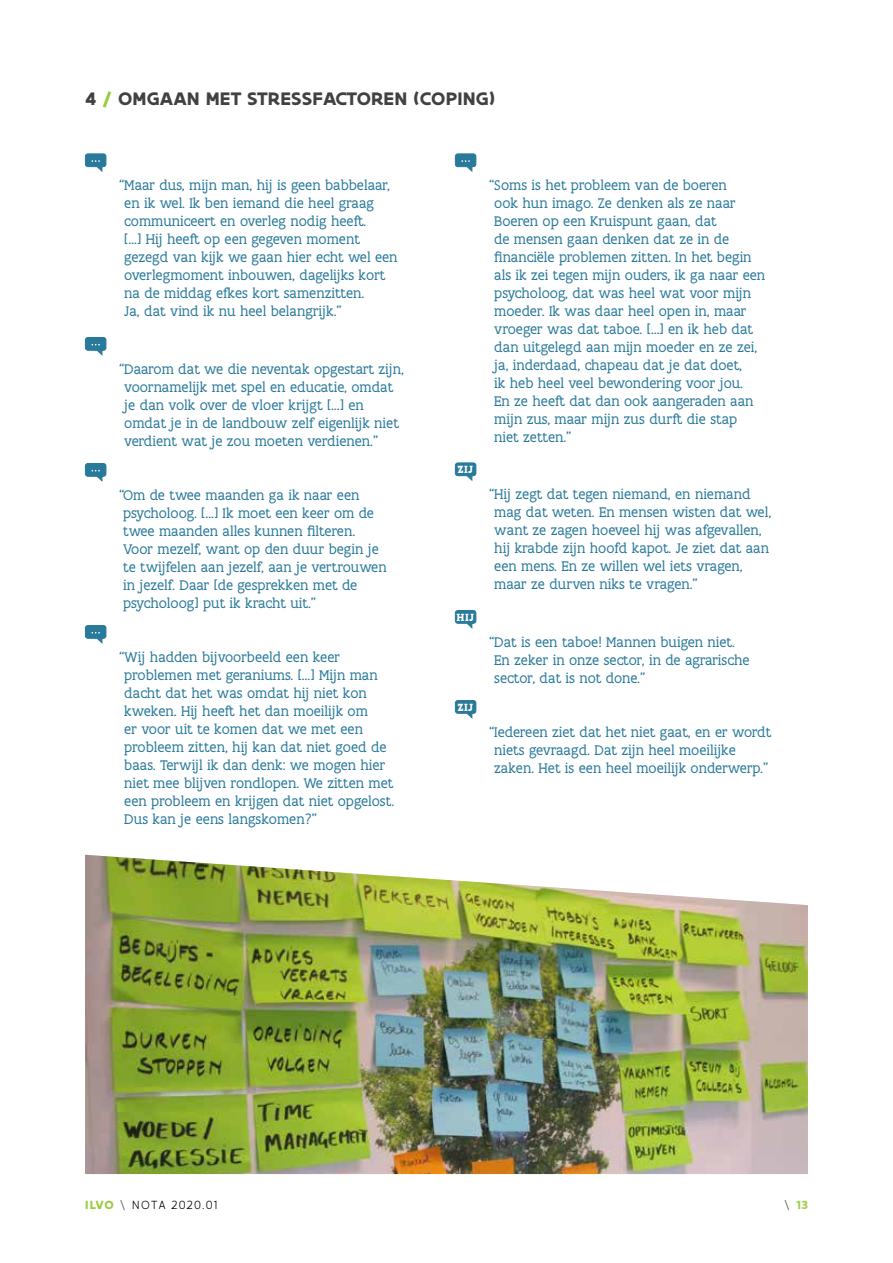
<style>
.page{position:relative;width:893px;height:1263px;background:#fff}
.page>*{position:absolute;margin:0;border:0;box-sizing:border-box;transform-origin:0 0}
.t1{font:700 19.5px "Flanders Art Sans";letter-spacing:.005em;color:#414042}
.t2{font:15px/18px "Flanders Art Serif";color:#29799a}
.t3{font:300 12.75px "Flanders Art Sans";letter-spacing:.09em;color:#000}
.t4{font:700 12.75px "Flanders Art Sans";color:#a3ce4f}
.t5{font:700 11.25px "Flanders Art Serif";letter-spacing:.03em;color:#fff}
.s1{color:#9aca3d}
.s2{font-weight:700;color:#9aca3d}
.s3{color:#414042}
.s4{font-weight:300;color:#414042}
</style>
<div class="page">
<svg style="left:85px;top:153px;width:22px;height:19px"></svg>
<svg style="left:85px;top:337px;width:22px;height:19px"></svg>
<svg style="left:85px;top:463px;width:22px;height:19px"></svg>
<svg style="left:85px;top:625px;width:22px;height:19px"></svg>
<svg style="left:455px;top:153px;width:22px;height:19px"></svg>
<svg style="left:455px;top:462px;width:22px;height:19px"></svg>
<svg style="left:455px;top:610px;width:22px;height:19px"></svg>
<svg style="left:455px;top:700px;width:22px;height:19px"></svg>
<img style="left:85px;top:855px;width:723px;height:319px">
<h1 class="t1" style="left:85px;top:86px;width:412px">4 <span class="s1">/</span> OMGAAN MET STRESSFACTOREN (COPING)</h1>
<p class="t2" style="left:124px;top:176px;width:275px;text-indent:-5px">“Maar dus, mijn man, hij is geen babbelaar, en ik wel. Ik ben iemand die heel graag communiceert en overleg nodig heeft.<br>[…] Hij heeft op een gegeven moment gezegd van kijk we gaan hier echt wel een overlegmoment inbouwen, dagelijks kort na de middag efkes kort samenzitten.<br>Ja, dat vind ik nu heel belangrijk.”</p>
<p class="t2" style="left:124px;top:360px;width:281px;text-indent:-5px">“Daarom dat we die neventak opgestart zijn, voornamelijk met spel en educatie, omdat je dan volk over de vloer krijgt […] en omdat je in de landbouw zelf eigenlijk niet verdient wat je zou moeten verdienen.”</p>
<p class="t2" style="left:119px;top:486px;width:269px">“Om de twee maanden ga ik naar een psycholoog. [...] Ik moet een keer om de twee maanden alles kunnen filteren.<br>Voor mezelf, want op den duur begin je te twijfelen aan jezelf, aan je vertrouwen in jezelf. Daar [de gesprekken met de psycholoog] put ik kracht uit.”</p>
<p class="t2" style="left:124px;top:648px;width:271px;text-indent:-5px">“Wij hadden bijvoorbeeld een keer problemen met geraniums. […] Mijn man dacht dat het was omdat hij niet kon kweken. Hij heeft het dan moeilijk om<br>er voor uit te komen dat we met een probleem zitten, hij kan dat niet goed de baas. Terwijl ik dan denk: we mogen hier niet mee blijven rondlopen. We zitten met een probleem en krijgen dat niet opgelost.<br>Dus kan je eens langskomen?”</p>
<p class="t5" style="left:457px;top:462px;width:17px">ZIJ</p>
<p class="t5" style="left:457px;top:610px;width:19px">HIJ</p>
<p class="t5" style="left:457px;top:700px;width:17px">ZIJ</p>
<p class="t2" style="left:494px;top:176px;width:272px;text-indent:-5px">“Soms is het probleem van de boeren<br>ook hun imago. Ze denken als ze naar Boeren op een Kruispunt gaan, dat<br>de mensen gaan denken dat ze in de financiële problemen zitten. In het begin als ik zei tegen mijn ouders, ik ga naar een psycholoog, dat was heel wat voor mijn moeder. Ik was daar heel open in, maar vroeger was dat taboe. […] en ik heb dat dan uitgelegd aan mijn moeder en ze zei, ja, inderdaad, chapeau dat je dat doet,<br>ik heb heel veel bewondering voor jou.<br>En ze heeft dat dan ook aangeraden aan mijn zus, maar mijn zus durft die stap niet zetten.”</p>
<p class="t2" style="left:494px;top:485px;width:278px;text-indent:-5px">“Hij zegt dat tegen niemand, en niemand mag dat weten. En mensen wisten dat wel, want ze zagen hoeveel hij was afgevallen, hij krabde zijn hoofd kapot. Je ziet dat aan een mens. En ze willen wel iets vragen, maar ze durven niks te vragen.”</p>
<p class="t2" style="left:494px;top:633px;width:257px;text-indent:-5px">“Dat is een taboe! Mannen buigen niet.<br>En zeker in onze sector, in de agrarische sector, dat is not done.”</p>
<p class="t2" style="left:494px;top:723px;width:279px;text-indent:-5px">“Iedereen ziet dat het niet gaat, en er wordt niets gevraagd. Dat zijn heel moeilijke zaken. Het is een heel moeilijk onderwerp.”</p>
<p class="t3" style="left:85px;top:1197px;width:134px"><span class="s2">ILVO</span> <span class="s3">\</span> NOTA 2020.01</p>
<p class="t4" style="left:784px;top:1196px;width:25px"><span class="s4">\</span> 13</p>
</div>
